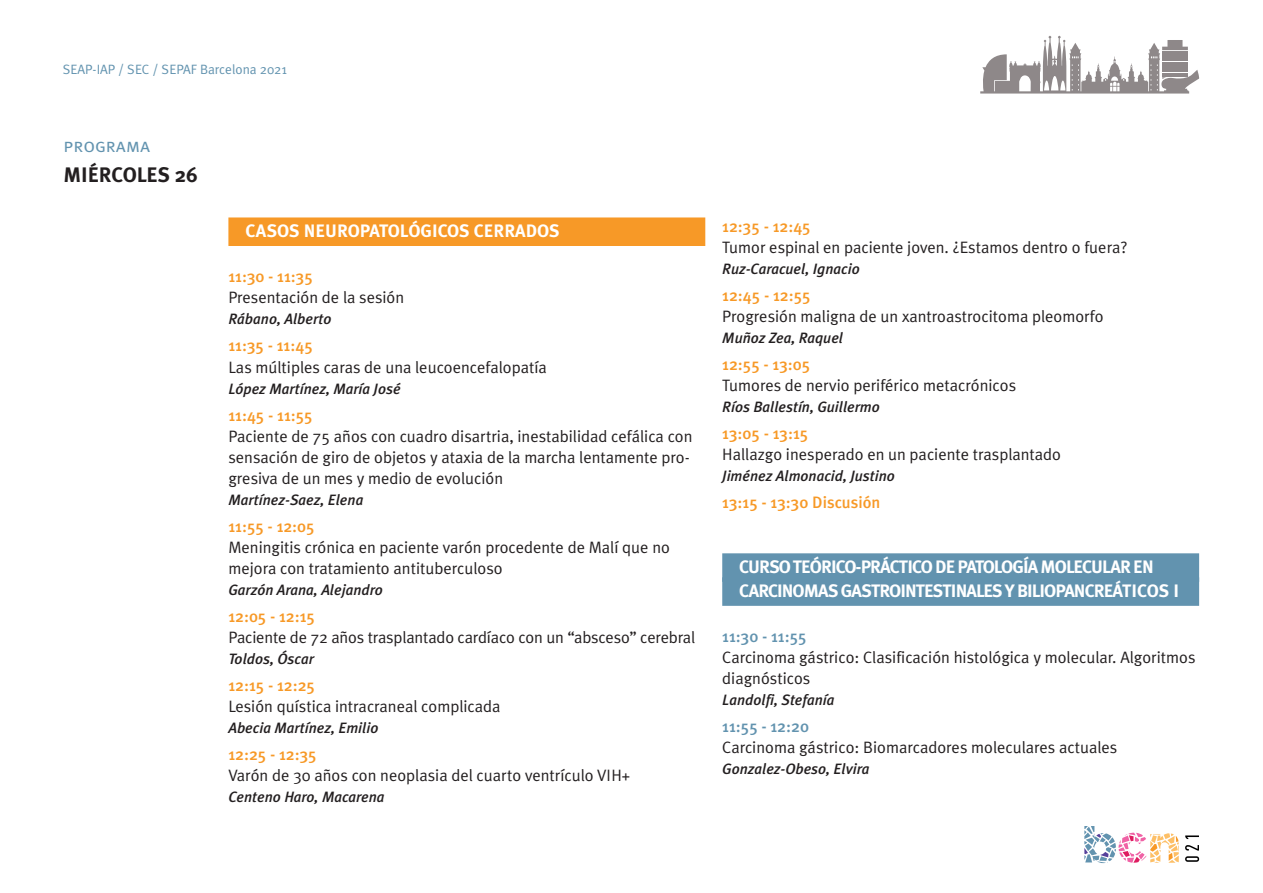
<style>
.page{position:relative;width:1263px;height:893px;background:#fff}
.page>*{position:absolute;margin:0;border:0;box-sizing:border-box;transform-origin:0 0}
.t1{font:700 21px "Meta Plus";color:#231f20}
.t2{font:19.5px "Meta Plus Normal Caps";color:#6293af}
.t3{font:700 18px "Meta Plus";color:#fff}
.t4{font:16.5px/21px "Meta Plus Normal";color:#231f20}
.t5{font:500 16.5px "Meta Plus";color:#f79927}
.t6{font:500 16.5px "Meta Plus";color:#6293af}
.t7{font:italic 500 15px "Meta Plus";color:#231f20}
.t8{font:13.5px "Meta Plus Normal";color:#6293af}
</style>
<div class="page">
<svg style="left:1185px;top:845px;width:14px;height:17px"></svg>
<svg style="left:1185px;top:835px;width:14px;height:4px"></svg>
<svg style="left:1084px;top:826px;width:95px;height:37px"></svg>
<svg style="left:980px;top:36px;width:219px;height:58px"></svg>
<div style="left:228px;top:217px;width:477px;height:29px;background:#f79927"></div>
<div style="left:722px;top:553px;width:477px;height:29px;background:#6293af"></div>
<div style="left:722px;top:577px;width:477px;height:29px;background:#6293af"></div>
<p class="t8" style="left:63px;top:62px;width:226px">SEAP-IAP / SEC / SEPAF Barcelona 2021</p>
<p class="t2" style="left:63px;top:134px;width:88px">programa</p>
<p class="t1" style="left:63px;top:162px;width:136px">MIÉRCOLES 26</p>
<p class="t3" style="left:245px;top:221px;width:316px">CASOS NEUROPATOLÓGICOS CERRADOS</p>
<p class="t5" style="left:228px;top:267px;width:86px">11:30 - 11:35</p>
<p class="t4" style="left:228px;top:287px;width:177px">Presentación de la sesión</p>
<p class="t7" style="left:228px;top:311px;width:105px">Rábano, Alberto</p>
<p class="t5" style="left:228px;top:336px;width:86px">11:35 - 11:45</p>
<p class="t4" style="left:228px;top:356px;width:320px">Las múltiples caras de una leucoencefalopatía</p>
<p class="t7" style="left:228px;top:380px;width:174px">López Martínez, María José</p>
<p class="t5" style="left:228px;top:405px;width:86px">11:45 - 11:55</p>
<p class="t4" style="left:228px;top:425px;width:466px">Paciente de 75 años con cuadro disartria, inestabilidad cefálica con sensación de giro de objetos y ataxia de la marcha lentamente pro&shy;gresiva de un mes y medio de evolución</p>
<p class="t7" style="left:228px;top:491px;width:136px">Martínez-Saez, Elena</p>
<p class="t5" style="left:228px;top:516px;width:88px">11:55 - 12:05</p>
<p class="t4" style="left:228px;top:536px;width:443px">Meningitis crónica en paciente varón procedente de Malí que no mejora con tratamiento antituberculoso</p>
<p class="t7" style="left:228px;top:581px;width:156px">Garzón Arana, Alejandro</p>
<p class="t5" style="left:228px;top:606px;width:88px">12:05 - 12:15</p>
<p class="t4" style="left:228px;top:626px;width:468px">Paciente de 72 años trasplantado cardíaco con un “absceso” cerebral</p>
<p class="t7" style="left:228px;top:650px;width:87px">Toldos, Óscar</p>
<p class="t5" style="left:228px;top:675px;width:88px">12:15 - 12:25</p>
<p class="t4" style="left:228px;top:695px;width:274px">Lesión quística intracraneal complicada</p>
<p class="t7" style="left:228px;top:719px;width:152px">Abecia Martínez, Emilio</p>
<p class="t5" style="left:228px;top:744px;width:90px">12:25 - 12:35</p>
<p class="t4" style="left:228px;top:764px;width:403px">Varón de 30 años con neoplasia del cuarto ventrículo VIH+</p>
<p class="t7" style="left:228px;top:788px;width:158px">Centeno Haro, Macarena</p>
<p class="t5" style="left:722px;top:217px;width:90px">12:35 - 12:45</p>
<p class="t4" style="left:722px;top:237px;width:407px">Tumor espinal en paciente joven. ¿Estamos dentro o fuera?</p>
<p class="t7" style="left:722px;top:260px;width:139px">Ruz-Caracuel, Ignacio</p>
<p class="t5" style="left:722px;top:286px;width:90px">12:45 - 12:55</p>
<p class="t4" style="left:722px;top:306px;width:383px">Progresión maligna de un xantroastrocitoma pleomorfo</p>
<p class="t7" style="left:722px;top:329px;width:122px">Muñoz Zea, Raquel</p>
<p class="t5" style="left:722px;top:355px;width:89px">12:55 - 13:05</p>
<p class="t4" style="left:722px;top:375px;width:295px">Tumores de nervio periférico metacrónicos</p>
<p class="t7" style="left:722px;top:398px;width:159px">Ríos Ballestín, Guillermo</p>
<p class="t5" style="left:722px;top:424px;width:88px">13:05 - 13:15</p>
<p class="t4" style="left:722px;top:444px;width:340px">Hallazgo inesperado en un paciente trasplantado</p>
<p class="t7" style="left:722px;top:467px;width:174px">Jiménez Almonacid, Justino</p>
<p class="t5" style="left:722px;top:493px;width:160px">13:15 - 13:30 Discusión</p>
<p class="t3" style="left:739px;top:557px;width:21px">CURSO</p>
<p class="t3" style="left:793px;top:557px;width:19px">TEÓRICO</p>
<p class="t3" style="left:856px;top:557px;width:25px">-PRÁCTICO</p>
<p class="t3" style="left:935px;top:557px;width:42px">DE PATOLOGÍA</p>
<p class="t3" style="left:1040px;top:557px;width:25px">MOLECULAR</p>
<p class="t3" style="left:1133px;top:557px;width:10px">EN</p>
<p class="t3" style="left:739px;top:581px;width:21px">CARCINOMAS</p>
<p class="t3" style="left:841px;top:581px;width:21px">GASTROINTESTINALES</p>
<p class="t3" style="left:1005px;top:581px;width:33px">Y BILIOPANCREÁTICOS</p>
<p class="t3" style="left:1173px;top:581px;width:7px">I</p>
<p class="t6" style="left:722px;top:627px;width:86px">11:30 - 11:55</p>
<p class="t4" style="left:722px;top:647px;width:475px">Carcinoma gástrico: Clasificación histológica y molecular. Algoritmos diagnósticos</p>
<p class="t7" style="left:722px;top:691px;width:114px">Landolfi, Stefanía</p>
<p class="t6" style="left:722px;top:717px;width:88px">11:55 - 12:20</p>
<p class="t4" style="left:722px;top:737px;width:397px">Carcinoma gástrico: Biomarcadores moleculares actuales</p>
<p class="t7" style="left:722px;top:760px;width:149px">Gonzalez-Obeso, Elvira</p>
</div>
